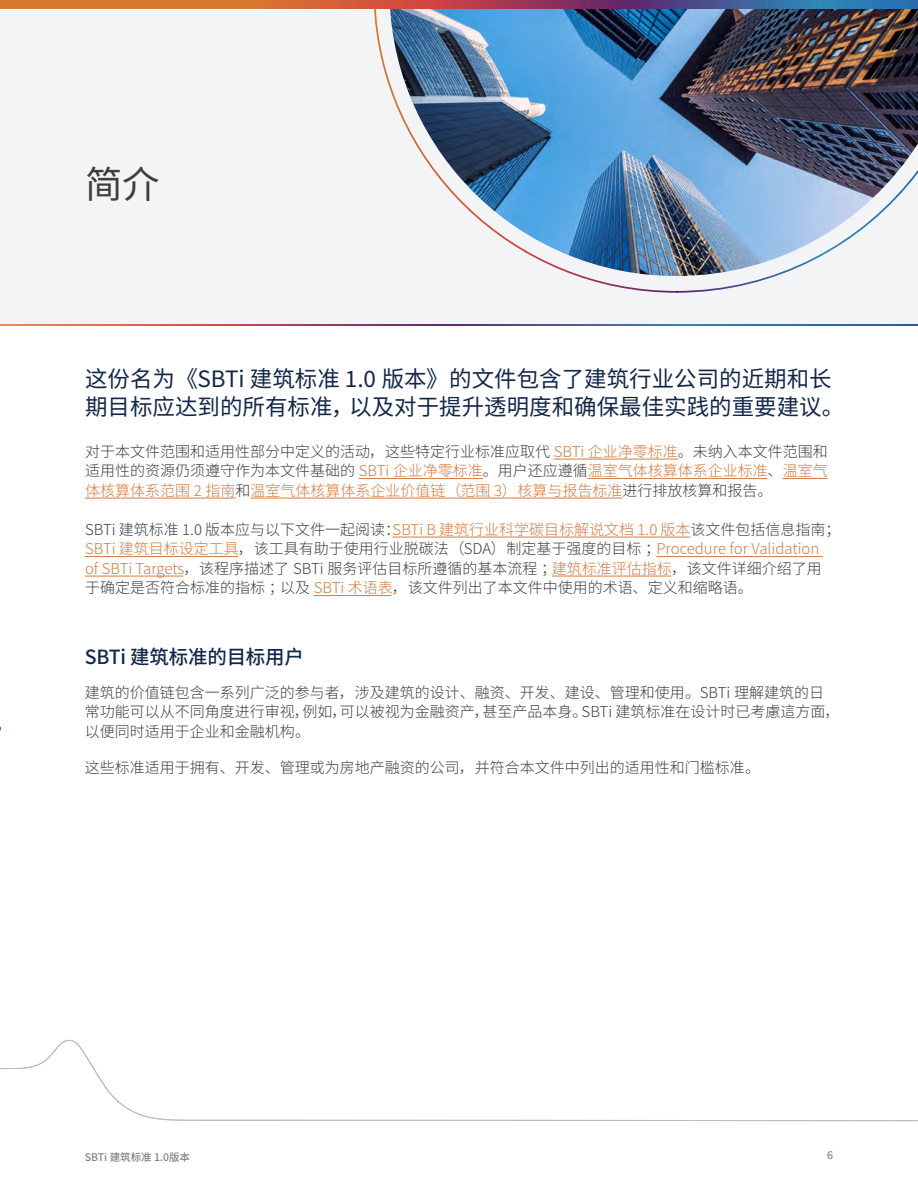
<style>
.page{position:relative;width:918px;height:1188px;background:#fff}
.page>*{position:absolute;margin:0;border:0;box-sizing:border-box;transform-origin:0 0}
.t1{font:37.5px "Source Han Sans CN";color:#3e3e3f}
.Lead{font:22.5px/28.5px "Source Han Sans CN";color:#12274a}
.t2{font:500 19.5px "Source Han Sans CN";letter-spacing:-.01em;color:#12274a}
.Body{font:300 15px/19.5px "Source Han Sans CN";color:#3e3e3f}
.t3{font:500 10.5px "Source Han Sans CN";color:#808285}
.s1{color:#d47a3d}
</style>
<div class="page">
<div style="left:0;top:10px;width:918px;height:316px;background:#f3f4f6"></div>
<svg style="left:374px;top:9px;width:402px;height:284px"></svg>
<img style="left:390px;top:9px;width:528px;height:267px">
<svg style="left:1px;top:325px;width:917px;height:1px"></svg>
<svg style="left:1px;top:0;width:917px;height:9px;background:#985d5c"></svg>
<hr style="left:0;top:0;width:1px;height:1188px;background:#12274a">
<img style="left:0;top:371px;width:1px;height:361px">
<svg style="left:0;top:1039px;width:918px;height:83px"></svg>
<hr style="left:554px;top:459px;width:124px;height:1px;background:#d47a3d">
<hr style="left:359px;top:478px;width:124px;height:1px;background:#d47a3d">
<hr style="left:588px;top:478px;width:180px;height:1px;background:#d47a3d">
<hr style="left:783px;top:478px;width:45px;height:1px;background:#d47a3d">
<hr style="left:85px;top:498px;width:151px;height:1px;background:#d47a3d">
<hr style="left:251px;top:498px;width:371px;height:1px;background:#d47a3d">
<hr style="left:393px;top:537px;width:297px;height:1px;background:#d47a3d">
<hr style="left:85px;top:556px;width:153px;height:1px;background:#d47a3d">
<hr style="left:656px;top:556px;width:167px;height:1px;background:#d47a3d">
<hr style="left:85px;top:576px;width:98px;height:1px;background:#d47a3d">
<hr style="left:552px;top:576px;width:119px;height:1px;background:#d47a3d">
<hr style="left:314px;top:595px;width:78px;height:1px;background:#d47a3d">
<h1 class="t1" style="left:85px;top:163px;width:76px">简介</h1>
<p class="Lead" style="left:85px;top:365px;width:761px">这份名为《SBTi 建筑标准 1.0 版本》的文件包含了建筑行业公司的近期和长期目标应达到的所有标准，以及对于提升透明度和确保最佳实践的重要建议。</p>
<p class="Body" style="left:85px;top:442px;width:744px;text-align:justify">对于本文件范围和适用性部分中定义的活动，这些特定行业标准应取代 <span class="s1">SBTi 企业净零标准</span>。未纳入本文件范围和适用性的资源仍须遵守作为本文件基础的 <span class="s1">SBTi 企业净零标准</span>。用户还应遵循<span class="s1">温室气体核算体系企业标准</span>、<span class="s1">温室气体核算体系范围 2 指南</span>和<span class="s1">温室气体核算体系企业价值链（范围 3）核算与报告标准</span>进行排放核算和报告。</p>
<p class="Body" style="left:85px;top:520px;width:757px">SBTi 建筑标准 1.0 版本应与以下文件一起阅读：<span class="s1">SBTi B 建筑行业科学碳目标解说文档 1.0 版本</span>该文件包括信息指南；<span class="s1">SBTi 建筑目标设定工具</span>，该工具有助于使用行业脱碳法（SDA）制定基于强度的目标；<span class="s1">Procedure for Validation<br>of SBTi Targets</span>，该程序描述了 SBTi 服务评估目标所遵循的基本流程；<span class="s1">建筑标准评估指标</span>，该文件详细介绍了用于确定是否符合标准的指标；以及 <span class="s1">SBTi 术语表</span>，该文件列出了本文件中使用的术语、定义和缩略语。</p>
<h3 class="t2" style="left:85px;top:645px;width:221px">SBTi 建筑标准的目标用户</h3>
<p class="Body" style="left:85px;top:683px;width:756px">建筑的价值链包含一系列广泛的参与者，涉及建筑的设计、融资、开发、建设、管理和使用。SBTi 理解建筑的日常功能可以从不同角度进行审视，例如，可以被视为金融资产，甚至产品本身。SBTi 建筑标准在设计时已考慮這方面，以便同时适用于企业和金融机构。</p>
<p class="Body" style="left:85px;top:758px;width:677px">这些标准适用于拥有、开发、管理或为房地产融资的公司，并符合本文件中列出的适用性和门槛标准。</p>
<p class="t3" style="left:85px;top:1151px;width:107px">SBTi 建筑标准 1.0版本</p>
<p class="t3" style="left:827px;top:1150px;width:7px">6</p>
</div>
